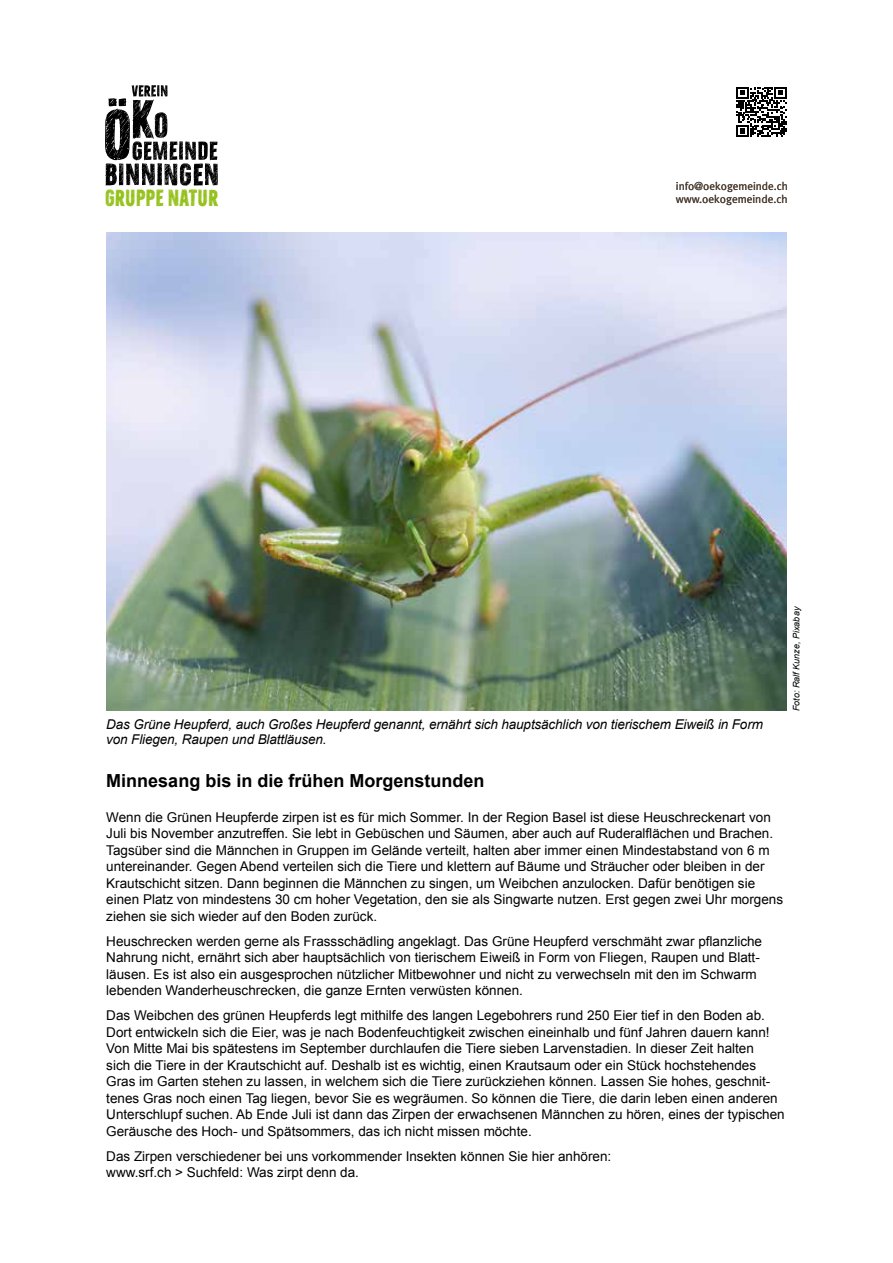
<style>
.page{position:relative;width:893px;height:1263px;background:#fff}
.page>*{position:absolute;margin:0;border:0;box-sizing:border-box;transform-origin:0 0}
.t1{font:700 21px "Bellfort Draw";color:#94c11a}
.t2{font:700 18px "Arial";color:#000}
.t3{font:13.5px/16.5px "Arial";color:#000}
.t4{font:italic 13.5px/15px "Arial";letter-spacing:-.01em;color:#000}
.t5{font:11.4px "Meta Plus";color:#493a2f}
.t6{font:11.25px "Meta Plus";color:#493a2f}
.t7{font:italic 9px "Arial";color:#000}
</style>
<div class="page">
<svg style="left:105px;top:85px;width:113px;height:101px"></svg>
<img style="left:106px;top:233px;width:681px;height:478px">
<svg style="left:736px;top:87px;width:51px;height:50px"></svg>
<h1 class="t1" style="left:105px;top:185px;width:115px">GRUPPE NATUR</h1>
<p class="t6" style="left:676px;top:180px;width:113px">info@oekogemeinde.ch</p>
<p class="t5" style="left:676px;top:192px;width:113px">www.oekogemeinde.ch</p>
<p class="t7" style="left:790px;top:711px;width:106px;rotate:-90deg">Foto: Ralf Kunze, Pixabay</p>
<p class="t4" style="left:106px;top:717px;width:658px">Das Grüne Heupferd, auch Großes Heupferd genannt, ernährt sich hauptsächlich von tierischem Eiweiß in Form von Fliegen, Raupen und Blattläusen.</p>
<h2 class="t2" style="left:106px;top:769px;width:380px">Minnesang bis in die frühen Morgenstunden</h2>
<p class="t3" style="left:106px;top:809px;width:678px">Wenn die Grünen Heupferde zirpen ist es für mich Sommer. In der Region Basel ist diese Heuschreckenart von Juli bis November anzutreffen. Sie lebt in Gebüschen und Säumen, aber auch auf Ruderalflächen und Brachen.<br>Tagsüber sind die Männchen in Gruppen im Gelände verteilt, halten aber immer einen Mindestabstand von 6 m untereinander. Gegen Abend verteilen sich die Tiere und klettern auf Bäume und Sträucher oder bleiben in der Krautschicht sitzen. Dann beginnen die Männchen zu singen, um Weibchen anzulocken. Dafür benötigen sie einen Platz von mindestens 30 cm hoher Vegetation, den sie als Singwarte nutzen. Erst gegen zwei Uhr morgens ziehen sie sich wieder auf den Boden zurück.</p>
<p class="t3" style="left:106px;top:933px;width:657px">Heuschrecken werden gerne als Frassschädling angeklagt. Das Grüne Heupferd verschmäht zwar pflanzliche Nahrung nicht, ernährt sich aber hauptsächlich von tierischem Eiweiß in Form von Fliegen, Raupen und Blatt&shy;läusen. Es ist also ein ausgesprochen nützlicher Mitbewohner und nicht zu verwechseln mit den im Schwarm lebenden Wanderheuschrecken, die ganze Ernten verwüsten können.</p>
<p class="t3" style="left:106px;top:1007px;width:680px">Das Weibchen des grünen Heupferds legt mithilfe des langen Legebohrers rund 250 Eier tief in den Boden ab.<br>Dort entwickeln sich die Eier, was je nach Bodenfeuchtigkeit zwischen eineinhalb und fünf Jahren dauern kann!<br>Von Mitte Mai bis spätestens im September durchlaufen die Tiere sieben Larvenstadien. In dieser Zeit halten<br>sich die Tiere in der Krautschicht auf. Deshalb ist es wichtig, einen Krautsaum oder ein Stück hochstehendes Gras im Garten stehen zu lassen, in welchem sich die Tiere zurückziehen können. Lassen Sie hohes, geschnit&shy;tenes Gras noch einen Tag liegen, bevor Sie es wegräumen. So können die Tiere, die darin leben einen anderen Unterschlupf suchen. Ab Ende Juli ist dann das Zirpen der erwachsenen Männchen zu hören, eines der typischen Geräusche des Hoch- und Spätsommers, das ich nicht missen möchte.</p>
<p class="t3" style="left:106px;top:1148px;width:506px">Das Zirpen verschiedener bei uns vorkommender Insekten können Sie hier anhören: www.srf.ch &gt; Suchfeld: Was zirpt denn da.</p>
</div>
